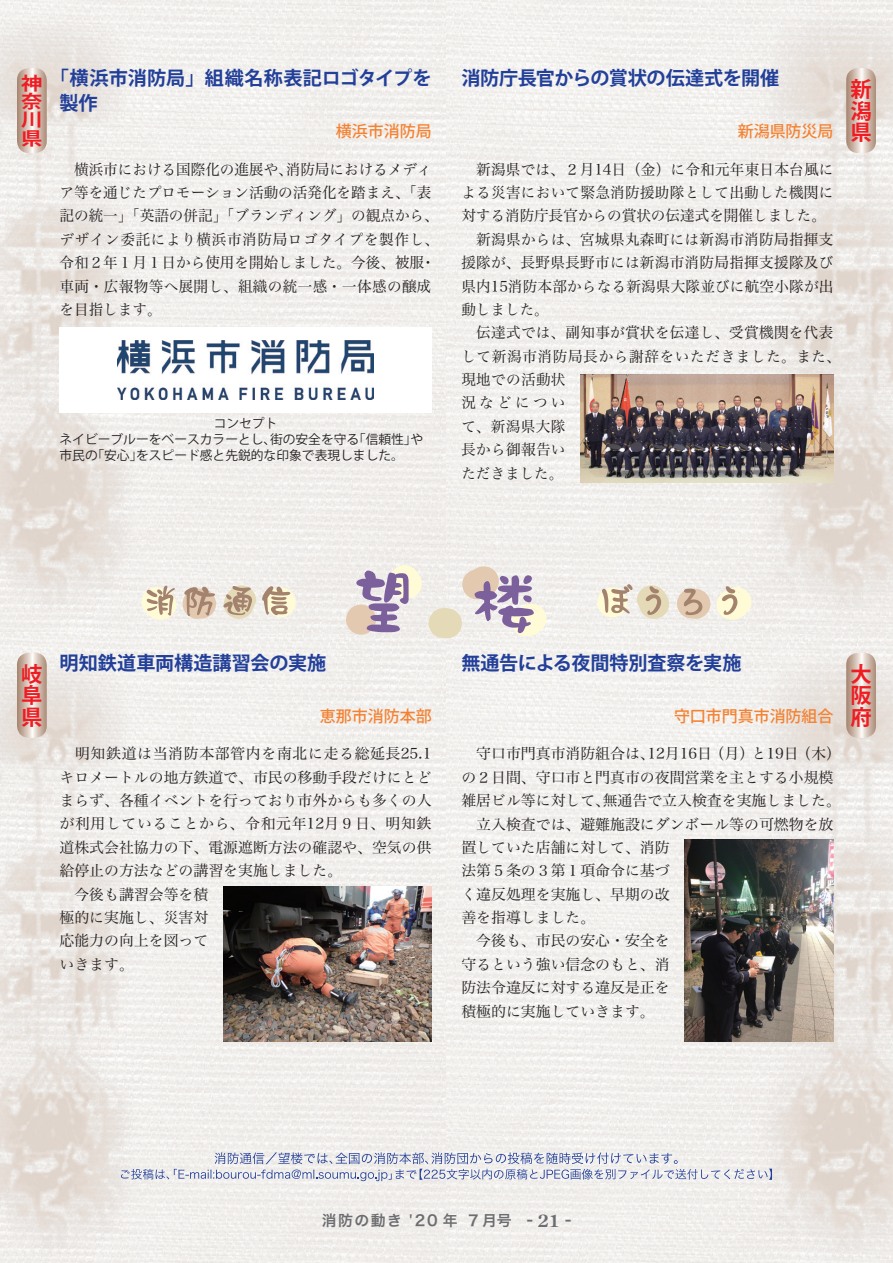
<style>
.page{position:relative;width:893px;height:1263px;background:#fff}
.page>*{position:absolute;margin:0;border:0;box-sizing:border-box;transform-origin:0 0}
.t1{font:700 21.3px/21.3px "Koz Go Pro";color:#ee1d23;text-align:justify}
.t2{font:700 19.2px/25.5px "Koz Go Pro";letter-spacing:-.01em;color:#223f99}
.t3{font:700 18px/18px "Koz Go Pro";color:#ee1d23;text-align:justify;scale:1.18 1}
.t4{font:500 15.9px "Koz Go Pro";color:#f48232}
.t5{font:14.85px/23.4px "Hira Min Pro N W3";color:#231f20}
.t6{font:14.85px/23.4px "Hira Min Pro N W3";letter-spacing:.02em;color:#231f20}
.t7{font:14.85px "Hira Kaku Pro W6";letter-spacing:.1em;color:#6c6d70}
.t8{font:12.75px/15.9px "Koz Go Pro";color:#231f20}
.s1{font-family:"Century Old Style Std";font-weight:700;font-size:16.95px}
</style>
<div class="page">
<img style="left:0;top:0;width:893px;height:1263px">
<svg style="left:17px;top:653px;width:30px;height:85px;background:#d2c0b4"></svg>
<svg style="left:846px;top:653px;width:30px;height:85px;background:#d2c0b4"></svg>
<svg style="left:121px;top:1152px;width:651px;height:29px"></svg>
<svg style="left:846px;top:68px;width:30px;height:85px;background:#d2c0b4"></svg>
<svg style="left:17px;top:68px;width:30px;height:85px;background:#d2c0b4"></svg>
<img style="left:580px;top:374px;width:253px;height:109px">
<img style="left:223px;top:887px;width:209px;height:155px">
<img style="left:685px;top:840px;width:148px;height:202px">
<div style="left:60px;top:327px;width:372px;height:85px;background:#fff"></div>
<img style="left:118px;top:340px;width:255px;height:60px">
<div style="left:346px;top:605px;width:30px;height:30px;background:#e3c9af;border-radius:50%"></div>
<div style="left:266px;top:587px;width:30px;height:30px;background:#fffbd6;border-radius:50%"></div>
<div style="left:597px;top:587px;width:30px;height:30px;background:#fffbd6;border-radius:50%"></div>
<svg style="left:356px;top:565px;width:192px;height:73px"></svg>
<svg style="left:142px;top:585px;width:148px;height:37px;background:#dacdbb"></svg>
<svg style="left:602px;top:584px;width:149px;height:38px"></svg>
<p class="t3" style="left:21px;top:76px;width:19px">神奈川県</p>
<p class="t2" style="left:60px;top:66px;width:374px;text-indent:-10px">「横浜市消防局」組織名称表記ロゴタイプを製作</p>
<p class="t4" style="left:336px;top:121px;width:97px">横浜市消防局</p>
<p class="t2" style="left:461px;top:66px;width:319px">消防庁長官からの賞状の伝達式を開催</p>
<p class="t4" style="left:738px;top:121px;width:97px">新潟県防災局</p>
<p class="t5" style="left:60px;top:156px;width:381px">　横浜市における国際化の進展や、消防局におけるメディア等を通じたプロモーション活動の活発化を踏まえ、「表記の統一」「英語の併記」「ブランディング」の観点から、デザイン委託により横浜市消防局ロゴタイプを製作し、令和２年１月１日から使用を開始しました。今後、被服・車両・広報物等へ展開し、組織の統一感・一体感の醸成を目指します。</p>
<p class="t6" style="left:461px;top:156px;width:381px">　新潟県では、２月14日（金）に令和元年東日本台風による災害において緊急消防援助隊として出動した機関に対する消防庁長官からの賞状の伝達式を開催しました。　新潟県からは、宮城県丸森町には新潟市消防局指揮支援隊が、長野県長野市には新潟市消防局指揮支援隊及び県内15消防本部からなる新潟県大隊並びに航空小隊が出動しました。<br>　伝達式では、副知事が賞状を伝達し、受賞機関を代表して新潟市消防局長から謝辞をいただきました。また、現地での活動状<br>況などについ<br>て、新潟県大隊<br>長から御報告い<br>ただきました。</p>
<p class="t8" style="left:60px;top:416px;width:365px;text-indent:154px">コンセプト<br>ネイビーブルーをベースカラーとし、街の安全を守る「信頼性」や市民の「安心」をスピード感と先鋭的な印象で表現しました。</p>
<h1 class="t1" style="left:850px;top:80px;width:22px">新潟県</h1>
<p class="t2" style="left:461px;top:651px;width:282px">無通告による夜間特別査察を実施</p>
<p class="t4" style="left:674px;top:706px;width:161px">守口市門真市消防組合</p>
<p class="t2" style="left:60px;top:651px;width:268px">明知鉄道車両構造講習会の実施</p>
<p class="t4" style="left:320px;top:706px;width:113px">恵那市消防本部</p>
<h1 class="t1" style="left:21px;top:665px;width:22px">岐阜県</h1>
<h1 class="t1" style="left:850px;top:665px;width:22px">大阪府</h1>
<p class="t5" style="left:60px;top:741px;width:374px">　明知鉄道は当消防本部管内を南北に走る総延長25.1キロメートルの地方鉄道で、市民の移動手段だけにとどまらず、各種イベントを行っており市外からも多くの人が利用していることから、令和元年12月９日、明知鉄道株式会社協力の下、電源遮断方法の確認や、空気の供給停止の方法などの講習を実施しました。<br>　今後も講習会等を積<br>極的に実施し、災害対<br>応能力の向上を図って<br>いきます。</p>
<p class="t5" style="left:461px;top:741px;width:381px">　守口市門真市消防組合は、12月16日（月）と19日（木）の２日間、守口市と門真市の夜間営業を主とする小規模雑居ビル等に対して、無通告で立入検査を実施しました。　立入検査では、避難施設にダンボール等の可燃物を放置していた店舗に対して、消防<br>法第５条の３第１項命令に基づ<br>く違反処理を実施し、早期の改<br>善を指導しました。<br>　今後も、市民の安心・安全を<br>守るという強い信念のもと、消<br>防法令違反に対する違反是正を<br>積極的に実施していきます。</p>
<p class="t7" style="left:322px;top:1207px;width:251px">消防の動き '20 年 ７月号 - <span class="s1">21</span> -</p>
</div>
